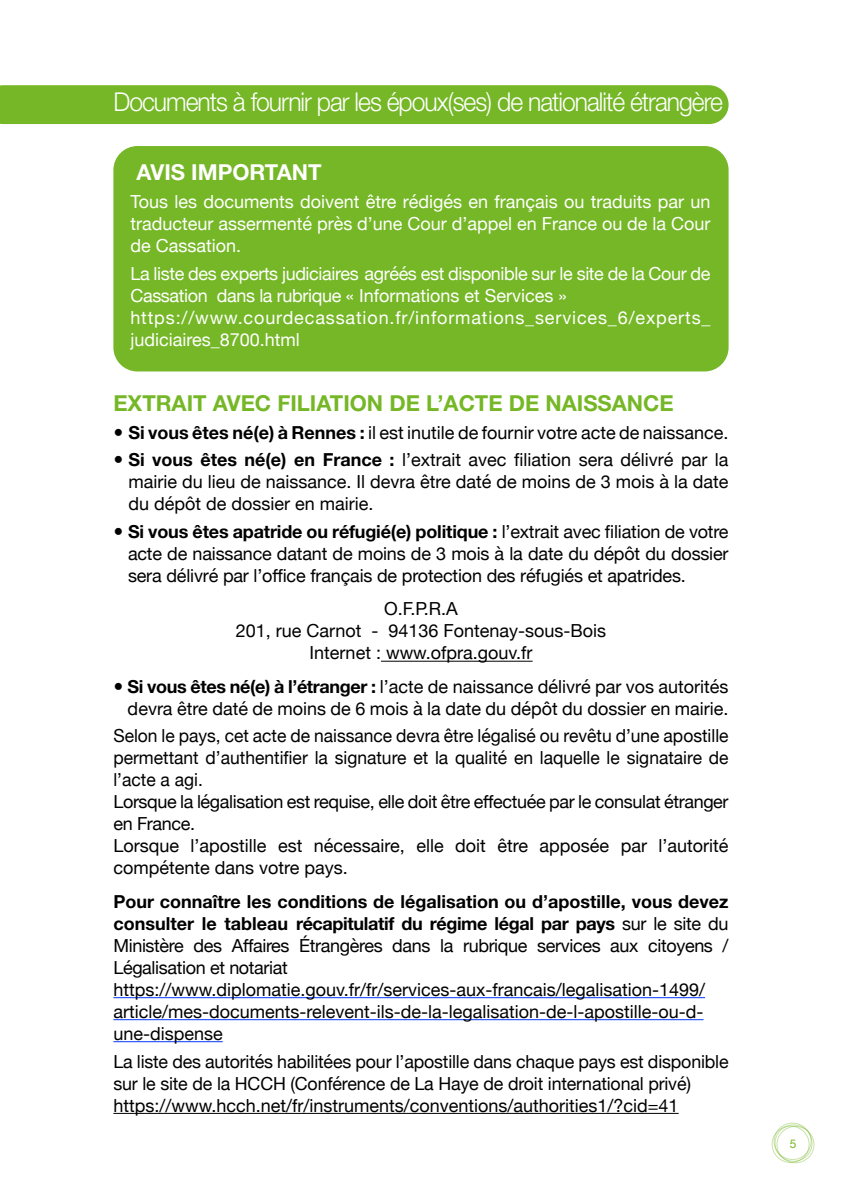
<style>
.page{position:relative;width:842px;height:1191px;background:#fff}
.page>*{position:absolute;margin:0;border:0;box-sizing:border-box;transform-origin:0 0}
.t1{font:300 26px "Helvetica Neue";letter-spacing:-.04em;color:#fff;scale:.95 1}
.t2{font:700 22px "Helvetica Neue";color:#75b726}
.t3{font:700 22px "Helvetica Neue";color:#fff}
.t4{font:18px/22px "Helvetica Neue";color:#000}
.t5{font:18px/22px "Helvetica Neue";color:#fff;text-align:justify}
.t6{font:12px "Helvetica Neue";color:#75b726}
.s1{font-weight:700}
</style>
<div class="page">
<div style="left:775px;top:1124px;width:37px;height:37px;border:1px solid #75b726;border-radius:50%"></div>
<div style="left:777px;top:1126px;width:37px;height:37px;border:1px solid #75b726;border-radius:50%"></div>
<div style="left:774px;top:1123px;width:37px;height:36px;border:1px solid #75b726;border-radius:50%"></div>
<div style="left:772px;top:1125px;width:37px;height:37px;border:1px solid #75b726;border-radius:50%"></div>
<div style="left:0;top:85px;width:729px;height:39px;background:#75b726"></div>
<hr style="left:381px;top:661px;width:152px;height:1px;background:#000">
<hr style="left:113px;top:997px;width:592px;height:1px;background:#0039ff">
<hr style="left:113px;top:1019px;width:590px;height:1px;background:#0039ff">
<hr style="left:113px;top:1041px;width:110px;height:1px;background:#0039ff">
<hr style="left:113px;top:1113px;width:566px;height:1px;background:#000">
<div style="left:113px;top:146px;width:616px;height:225px;background:#75b726;border-radius:24px"></div>
<h1 class="t1" style="left:113px;top:86px;width:643px">Documents à fournir par les époux(ses) de nationalité étrangère</h1>
<p class="t3" style="left:136px;top:159px;width:187px">AVIS IMPORTANT</p>
<p class="t5" style="left:130px;top:192px;width:582px">Tous les documents doivent être rédigés en français ou traduits par un traducteur assermenté près d’une Cour d’appel en France ou de la Cour de Cassation.</p>
<p class="t5" style="left:130px;top:263px;width:582px;text-align:left">La liste des experts judiciaires agréés est disponible sur le site de la Cour de Cassation dans la rubrique « Informations et Services » https://www.courdecassation.fr/informations_services_6/experts_ judiciaires_8700.html</p>
<p class="t2" style="left:113px;top:389px;width:562px">EXTRAIT AVEC FILIATION DE L’ACTE DE NAISSANCE</p>
<p class="t4" style="left:128px;top:419px;width:602px;line-height:27.6px"><span class="s1">Si vous êtes né(e) à Rennes :</span> il est inutile de fournir votre acte de naissance.<br><span class="s1">Si vous êtes né(e) en France :</span> l’extrait avec filiation sera délivré par la</p>
<p class="t4" style="left:128px;top:472px;width:602px">mairie du lieu de naissance. Il devra être daté de moins de 3 mois à la date du dépôt de dossier en mairie.</p>
<p class="t4" style="left:128px;top:521px;width:602px;text-align:justify"><span class="s1">Si vous êtes apatride ou réfugié(e) politique :</span> l’extrait avec filiation de votre acte de naissance datant de moins de 3 mois à la date du dépôt du dossier sera délivré par l’office français de protection des réfugiés et apatrides.</p>
<p class="t4" style="left:236px;top:599px;width:372px;text-align:center">O.F.P.R.A<br>201, rue Carnot - 94136 Fontenay-sous-Bois<br>Internet : www.ofpra.gouv.fr</p>
<p class="t4" style="left:128px;top:676px;width:602px"><span class="s1">Si vous êtes né(e) à l’étranger :</span> l’acte de naissance délivré par vos autorités devra être daté de moins de 6 mois à la date du dépôt du dossier en mairie.</p>
<p class="t4" style="left:113px;top:726px;width:617px">Selon le pays, cet acte de naissance devra être légalisé ou revêtu d’une apostille permettant d’authentifier la signature et la qualité en laquelle le signataire de l’acte a agi.<br>Lorsque la légalisation est requise, elle doit être effectuée par le consulat étranger en France.<br>Lorsque l’apostille est nécessaire, elle doit être apposée par l’autorité compétente dans votre pays.</p>
<p class="t4" style="left:113px;top:891px;width:617px"><span class="s1">Pour connaître les conditions de légalisation ou d’apostille, vous devez consulter le tableau récapitulatif du régime légal par pays</span> sur le site du Ministère des Affaires Étrangères dans la rubrique services aux citoyens / Légalisation et notariat https://www.diplomatie.gouv.fr/fr/services-aux-francais/legalisation-1499/ article/mes-documents-relevent-ils-de-la-legalisation-de-l-apostille-ou-d&shy;une-dispense</p>
<p class="t4" style="left:113px;top:1051px;width:617px">La liste des autorités habilitées pour l’apostille dans chaque pays est disponible sur le site de la HCCH (Conférence de La Haye de droit international privé) https://www.hcch.net/fr/instruments/conventions/authorities1/?cid=41</p>
<p class="t6" style="left:790px;top:1136px;width:8px">5</p>
</div>
